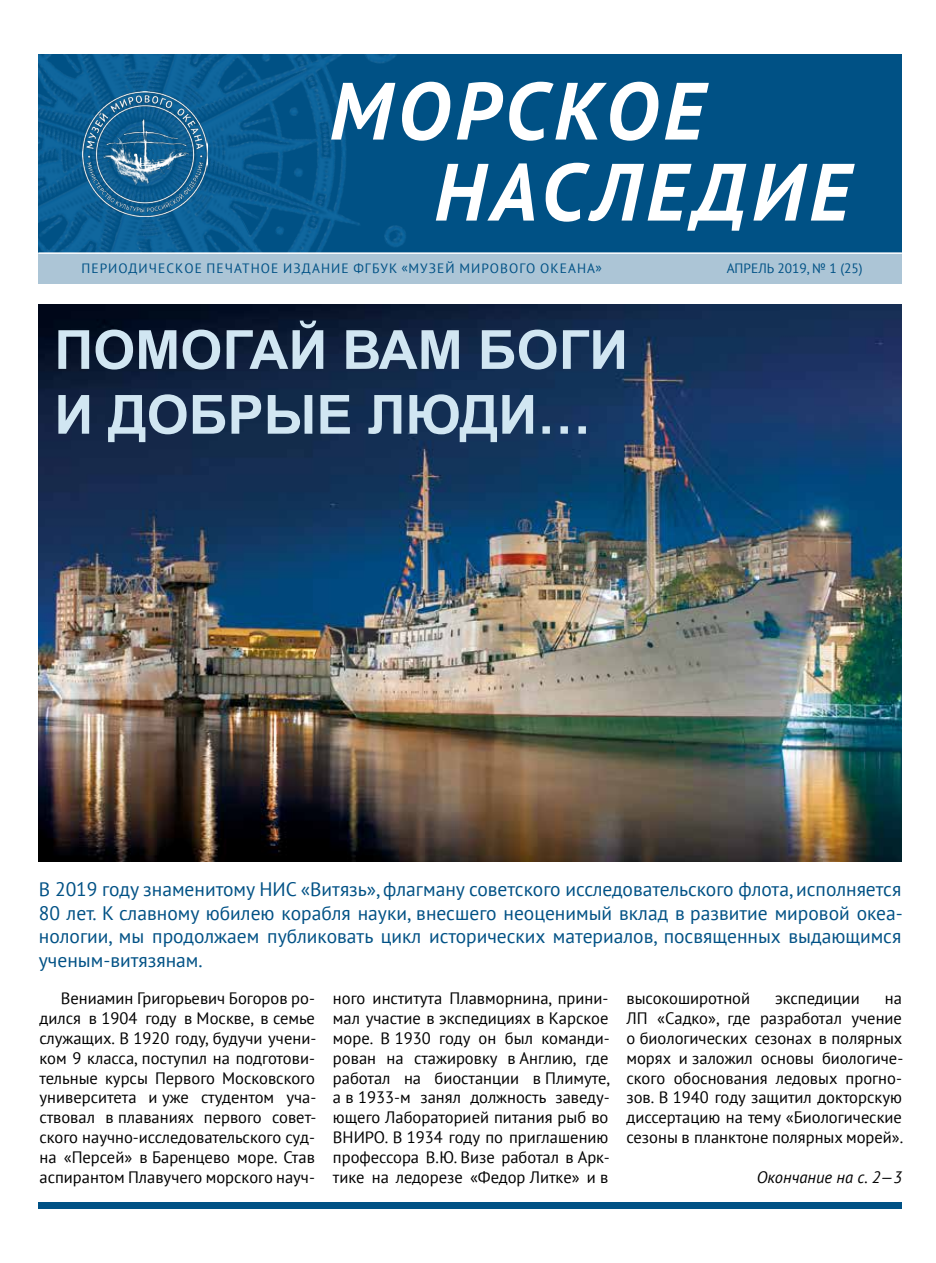
<style>
.page{position:relative;width:936px;height:1263px;background:#fff}
.page>*{position:absolute;margin:0;border:0;box-sizing:border-box;transform-origin:0 0}
.t1{font:italic 700 81px/81px "PT Sans";letter-spacing:.07em;color:#fff}
.t2{font:700 54px/64.8px "Arial";color:#d1e6f2}
.t3{font:19.5px/23.4px "PT Sans";color:#005185;text-align:justify}
.t4{font:16.5px/19.8px "PT Sans";color:#000;text-align:justify}
.t5{font:italic 16.5px "PT Sans";color:#000}
.t6{font:13.5px "PT Sans";letter-spacing:.08em;color:#005185}
.t7{font:13.5px "PT Sans";color:#005185}
</style>
<div class="page">
<div style="left:38px;top:54px;width:863px;height:198px;background:#005185"></div>
<div style="left:38px;top:1203px;width:863px;height:6px;background:#005185"></div>
<div style="left:38px;top:253px;width:863px;height:31px;background:#acc5d6"></div>
<hr style="left:38px;top:252px;width:863px;height:2px;background:#fff">
<img style="left:38px;top:304px;width:863px;height:557px">
<img style="left:38px;top:54px;width:368px;height:198px">
<img style="left:82px;top:91px;width:125px;height:125px">
<h1 class="t1" style="left:434px;top:69px;width:417px;text-indent:-105px">МОРСКОЕ<br>НАСЛЕДИЕ</h1>
<p class="t6" style="left:81px;top:260px;width:522px">ПЕРИОДИЧЕСКОЕ ПЕЧАТНОЕ ИЗДАНИЕ ФГБУК «МУЗЕЙ МИРОВОГО ОКЕАНА»</p>
<p class="t7" style="left:726px;top:260px;width:137px">АПРЕЛЬ 2019, № 1 (25)</p>
<h2 class="t2" style="left:54px;top:319px;width:575px">ПОМОГАЙ ВАМ БОГИ<br>И ДОБРЫЕ ЛЮДИ…</h2>
<p class="t3" style="left:39px;top:877px;width:865px">В 2019 году знаменитому НИС «Витязь», флагману советского исследовательского флота, исполняется 80 лет. К славному юбилею корабля науки, внесшего неоценимый вклад в развитие мировой океа&shy;нологии, мы продолжаем публиковать цикл исторических материалов, посвященных выдающимся ученым-витязянам.</p>
<p class="t4" style="left:39px;top:988px;width:278px;text-indent:21px">Вениамин Григорьевич Богоров ро&shy;дился в 1904 году в Москве, в семье служащих. В 1920 году, будучи учени&shy;ком 9 класса, поступил на подготови&shy;тельные курсы Первого Московского университета и уже студентом уча&shy;ствовал в плаваниях первого совет&shy;ского научно-исследовательского суд&shy;на «Персей» в Баренцево море. Став аспирантом Плавучего морского науч-</p>
<p class="t4" style="left:333px;top:988px;width:278px">ного института Плавморнина, прини&shy;мал участие в экспедициях в Карское море. В 1930 году он был команди&shy;рован на стажировку в Англию, где работал на биостанции в Плимуте, а в 1933-м занял должность заведу&shy;ющего Лабораторией питания рыб во ВНИРО. В 1934 году по приглашению профессора В.Ю. Визе работал в Арк&shy;тике на ледорезе «Федор Литке» и в</p>
<p class="t4" style="left:626px;top:988px;width:125px">высокоширотной</p>
<p class="t4" style="left:775px;top:988px;width:86px">экспедиции</p>
<p class="t4" style="left:626px;top:988px;width:278px;text-indent:258px">на ЛП «Садко», где разработал учение о биологических сезонах в полярных морях и заложил основы биологиче&shy;ского обоснования ледовых прогно&shy;зов. В 1940 году защитил докторскую диссертацию на тему «Биологические сезоны в планктоне полярных морей».</p>
<p class="t5" style="left:756px;top:1166px;width:147px">Окончание на с. 2—3</p>
</div>
